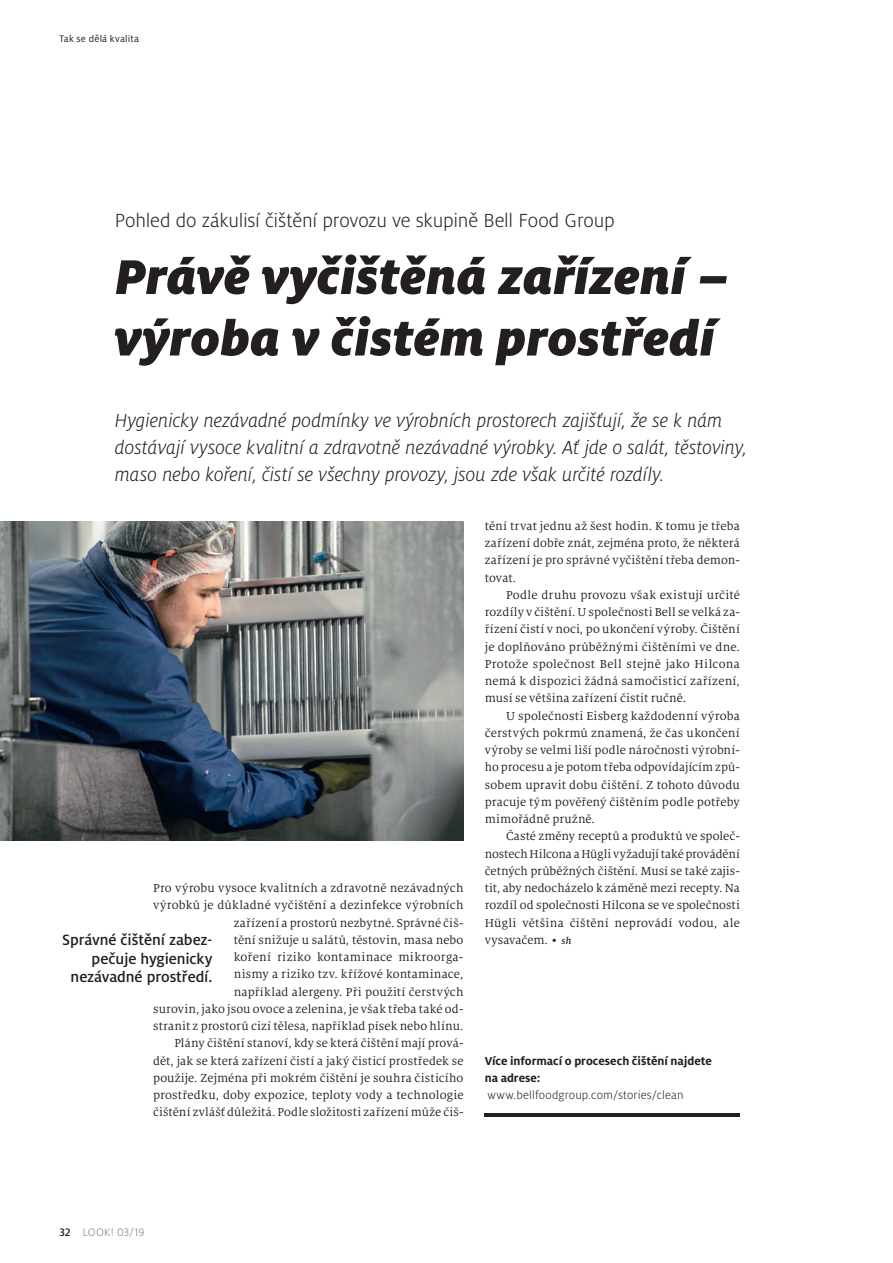
<style>
.page{position:relative;width:893px;height:1263px;background:#fff}
.page>*{position:absolute;margin:0;border:0;box-sizing:border-box;transform-origin:0 0}
.t1{font:italic 900 54px/61.5px "Milo Pro";letter-spacing:.01em;color:#231f20}
.t2{font:italic 300 21px/27px "Milo Pro";letter-spacing:-.005em;color:#231f20}
.t3{font:300 21px "Milo Pro";letter-spacing:-.01em;color:#231f20}
.t4{font:500 16.5px/18.8px "Milo Pro";letter-spacing:-.005em;color:#231f20;text-align:right}
.t5{font:12.75px/17.2px "Milo Serif Pro";letter-spacing:.015em;color:#231f20;text-align:justify}
.t6{font:700 12.75px/17.2px "Milo Pro";color:#231f20}
.t7{font:300 12.75px "Milo Pro";letter-spacing:.015em;color:#231f20}
.t8{font:300 12px "Milo Pro";letter-spacing:.01em;color:#808285}
.t9{font:10.5px "Milo Pro";letter-spacing:.02em;color:#231f20}
.s1{font-weight:500;font-style:italic;font-size:10.5px}
.s2{font-weight:500;color:#231f20}
</style>
<div class="page">
<img style="left:0;top:521px;width:463px;height:319px">
<hr style="left:485px;top:1113px;width:255px;height:3px;background:#231f20">
<p class="t9" style="left:60px;top:33px;width:81px">Tak se dělá kvalita</p>
<h2 class="t3" style="left:115px;top:209px;width:501px">Pohled do zákulisí čištění provozu ve skupině Bell Food Group</h2>
<h1 class="t1" style="left:115px;top:246px;width:616px">Právě vyčištěná zařízení – výroba v čistém prostředí</h1>
<p class="t2" style="left:115px;top:407px;width:633px">Hygienicky nezávadné podmínky ve výrobních prostorech zajišťují, že se k nám dostávají vysoce kvalitní a zdravotně nezávadné výrobky. Ať jde o salát, těstoviny, maso nebo koření, čistí se všechny provozy, jsou zde však určité rozdíly.</p>
<p class="t5" style="left:153px;top:879px;width:312px;text-align:right">Pro výrobu vysoce kvalitních a zdravotně nezávadných výrobků je důkladné vyčištění a dezinfekce výrobních zařízení a prostorů nezbytné. Správné čiš-<br>tění snižuje u salátů, těstovin, masa nebo<br>koření riziko kontaminace mikroorga-<br>nismy a riziko tzv. křížové kontaminace,<br>například alergeny. Při použití čerstvých<br>surovin, jako jsou ovoce a zelenina, je však třeba také od&shy;stranit z prostorů cizí tělesa, například písek nebo hlínu.<br>Plány čištění stanoví, kdy se která čištění mají prová&shy;dět, jak se která zařízení čistí a jaký čisticí prostředek se použije. Zejména při mokrém čištění je souhra čisticího prostředku, doby expozice, teploty vody a technologie čištění zvlášť důležitá. Podle složitosti zařízení může čiš-</p>
<p class="t4" style="left:62px;top:930px;width:152px">Správné čištění zabez&shy;pečuje hygienicky nezávadné prostředí.</p>
<p class="t5" style="left:485px;top:517px;width:257px">tění trvat jednu až šest hodin. K tomu je třeba zařízení dobře znát, zejména proto, že některá zařízení je pro správné vyčištění třeba demon&shy;tovat.</p>
<p class="t5" style="left:485px;top:586px;width:257px;text-indent:21px">Podle druhu provozu však existují určité rozdíly v čištění. U společnosti Bell se velká za&shy;řízení čistí v noci, po ukončení výroby. Čištění je doplňováno průběžnými čištěními ve dne.<br>Protože společnost Bell stejně jako Hilcona nemá k dispozici žádná samočisticí zařízení, musí se většina zařízení čistit ručně.</p>
<p class="t5" style="left:485px;top:707px;width:257px;text-indent:21px">U společnosti Eisberg každodenní výroba čerstvých pokrmů znamená, že čas ukončení výroby se velmi liší podle náročnosti výrobní&shy;ho procesu a je potom třeba odpovídajícím způ&shy;sobem upravit dobu čištění. Z tohoto důvodu pracuje tým pověřený čištěním podle potřeby mimořádně pružně.</p>
<p class="t5" style="left:485px;top:828px;width:257px;text-indent:21px">Časté změny receptů a produktů ve společ&shy;nostech Hilcona a Hügli vyžadují také provádění četných průběžných čištění. Musí se také zajis&shy;tit, aby nedocházelo k záměně mezi recepty. Na rozdíl od společnosti Hilcona se ve společnosti Hügli většina čištění neprovádí vodou, ale vysavačem. • <span class="s1">sh</span></p>
<p class="t6" style="left:485px;top:1052px;width:229px">Více informací o procesech čištění najdete na adrese:</p>
<p class="t7" style="left:487px;top:1088px;width:197px">www.bellfoodgroup.com/stories/clean</p>
<p class="t8" style="left:60px;top:1226px;width:87px"><span class="s2">32</span> LOOK! 03/19</p>
</div>
